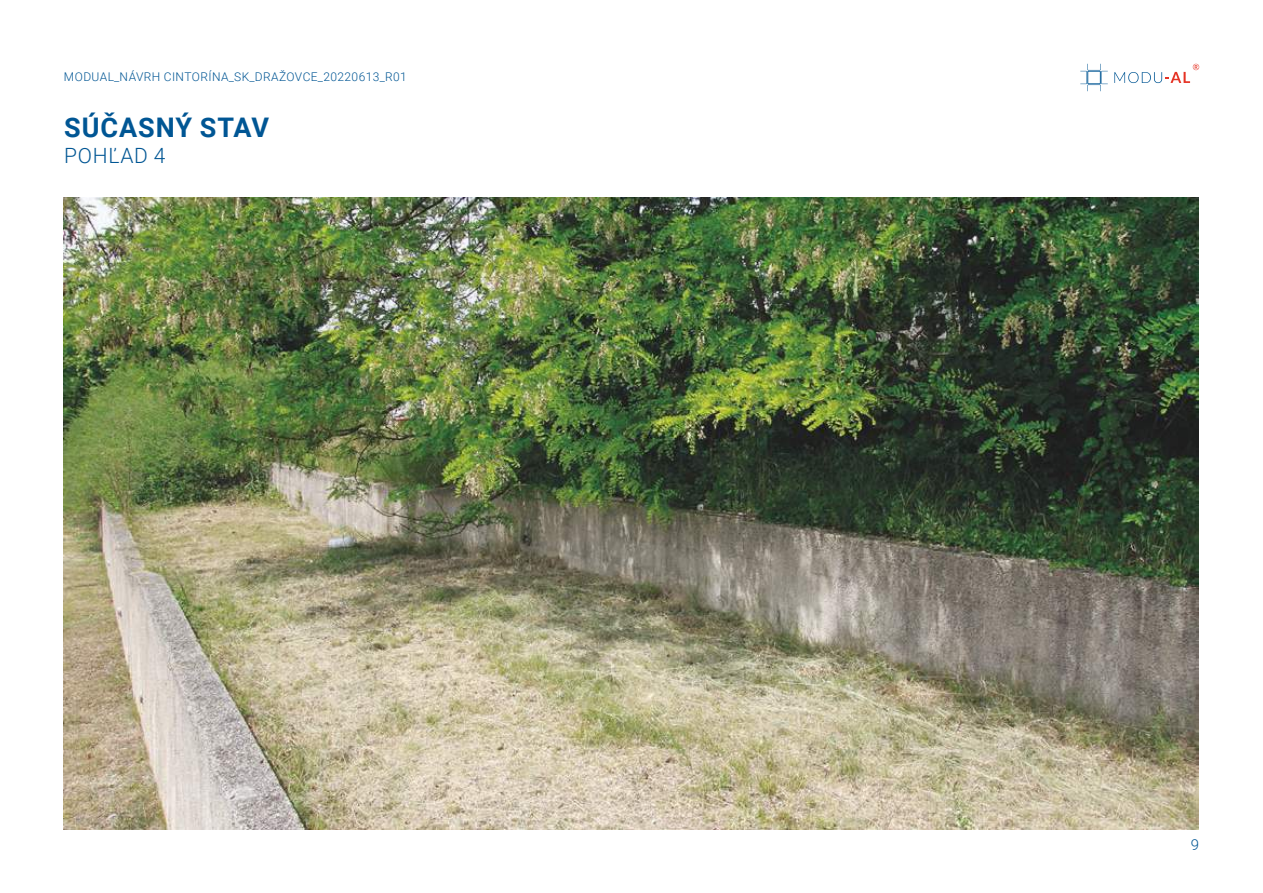
<style>
.page{position:relative;width:1263px;height:893px;background:#fff}
.page>*{position:absolute;margin:0;border:0;box-sizing:border-box;transform-origin:0 0}
.t1{font:700 27px "Roboto";letter-spacing:.035em;color:#005694}
.t2{font:300 21px "Roboto";letter-spacing:.035em;color:#005694}
.t3{font:300 15px "Roboto";color:#005694}
.t4{font:300 12px "Roboto";letter-spacing:.035em;color:#005694}
</style>
<div class="page">
<svg style="left:1114px;top:64px;width:85px;height:19px"></svg>
<svg style="left:1080px;top:64px;width:28px;height:27px"></svg>
<img style="left:64px;top:198px;width:1134px;height:631px">
<p class="t4" style="left:64px;top:68px;width:344px">MODUAL_NÁVRH CINTORÍNA_SK_DRAŽOVCE_20220613_R01</p>
<h1 class="t1" style="left:64px;top:109px;width:206px">SÚČASNÝ STAV</h1>
<h2 class="t2" style="left:64px;top:141px;width:103px">POHĽAD 4</h2>
<p class="t3" style="left:1191px;top:834px;width:10px">9</p>
</div>
